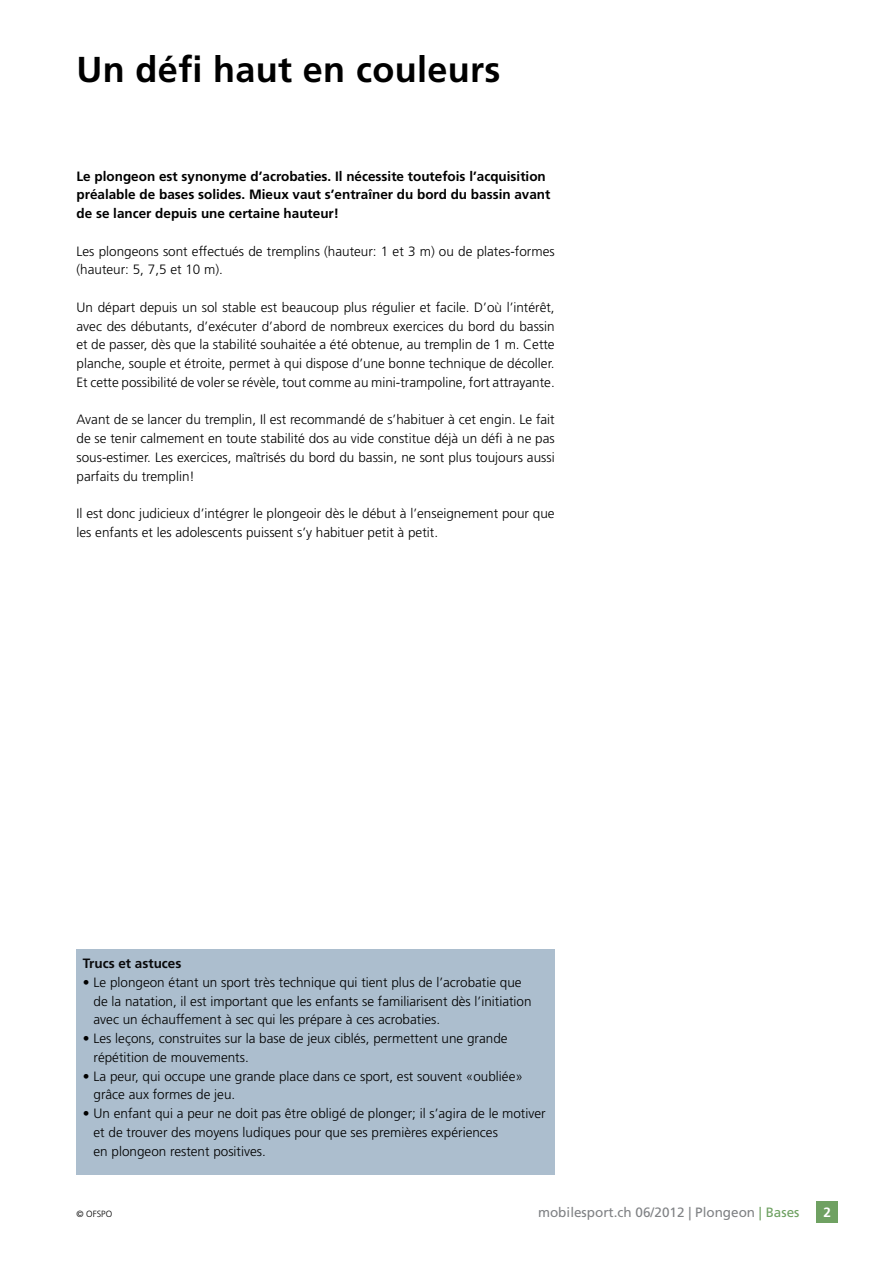
<style>
.page{position:relative;width:893px;height:1263px;background:#fff}
.page>*{position:absolute;margin:0;border:0;box-sizing:border-box;transform-origin:0 0}
._1_Haupttitel{font:700 36px "Frutiger LT";letter-spacing:.01em;color:#000}
.Gundtext_f{font:300 13.5px/18.8px "Frutiger LT";color:#000}
.Grundtext_f_Aufzählu{font:300 13.5px/18.8px "Frutiger LT";color:#000}
.Lead{font:700 13.5px/18.8px "Frutiger LT";color:#000}
.t1{font:13.5px "Frutiger LT";color:#808285}
.Grundtext_d_Aufzählu{font:700 13.5px "Frutiger LT";color:#0a0a0b}
.t2{font:700 13.5px "Frutiger LT";color:#fff}
.Legende{font:300 9px "Frutiger LT";color:#000}
.s1{font-weight:700}
.s2{color:#6fa162}
</style>
<div class="page">
<div style="left:816px;top:1201px;width:22px;height:21px;background:#6fa162"></div>
<div style="left:77px;top:949px;width:478px;height:225px;background:#acbece"></div>
<p class="_1_Haupttitel" style="left:77px;top:49px;width:425px">Un défi haut en couleurs</p>
<p class="Lead" style="left:77px;top:167px;width:475px">Le plongeon est synonyme d’acrobaties. Il nécessite toutefois l’acquisition préalable de bases solides. Mieux vaut s’entraîner du bord du bassin avant de se lancer depuis une certaine hauteur!</p>
<p class="Gundtext_f" style="left:77px;top:242px;width:480px">Les plongeons sont effectués de tremplins (hauteur: 1 et 3 m) ou de plates-formes (hauteur: 5, 7,5 et 10 m).</p>
<p class="Gundtext_f" style="left:77px;top:298px;width:480px;text-align:justify">Un départ depuis un sol stable est beaucoup plus régulier et facile. D’où l’intérêt, avec des débutants, d’exécuter d’abord de nombreux exercices du bord du bassin et de passer, dès que la stabilité souhaitée a été obtenue, au tremplin de 1 m. Cette planche, souple et étroite, permet à qui dispose d’une bonne technique de décoller.<br>Et cette possibilité de voler se révèle, tout comme au mini-trampoline, fort attrayante.</p>
<p class="Gundtext_f" style="left:77px;top:410px;width:480px;text-align:justify">Avant de se lancer du tremplin, Il est recommandé de s’habituer à cet engin. Le fait de se tenir calmement en toute stabilité dos au vide constitue déjà un défi à ne pas sous-estimer. Les exercices, maîtrisés du bord du bassin, ne sont plus toujours aussi parfaits du tremplin!</p>
<p class="Gundtext_f" style="left:77px;top:504px;width:480px">Il est donc judicieux d’intégrer le plongeoir dès le début à l’enseignement pour que les enfants et les adolescents puissent s’y habituer petit à petit.</p>
<p class="Grundtext_d_Aufzählu" style="left:83px;top:955px;width:100px">Trucs et astuces</p>
<p class="Grundtext_f_Aufzählu" style="left:94px;top:973px;width:440px;text-indent:-11px"><span class="s1">•</span> Le plongeon étant un sport très technique qui tient plus de l’acrobatie que de la natation, il est important que les enfants se familiarisent dès l’initiation avec un échauffement à sec qui les prépare à ces acrobaties.</p>
<p class="Grundtext_f_Aufzählu" style="left:94px;top:1029px;width:416px;text-indent:-11px">• Les leçons, construites sur la base de jeux ciblés, permettent une grande répétition de mouvements.</p>
<p class="Grundtext_f_Aufzählu" style="left:94px;top:1067px;width:431px;text-indent:-11px">• La peur, qui occupe une grande place dans ce sport, est souvent «oubliée» grâce aux formes de jeu.</p>
<p class="Grundtext_f_Aufzählu" style="left:94px;top:1104px;width:454px;text-indent:-11px">• Un enfant qui a peur ne doit pas être obligé de plonger; il s’agira de le motiver et de trouver des moyens ludiques pour que ses premières expériences<br>en plongeon restent positives.</p>
<p class="Legende" style="left:77px;top:1209px;width:37px">© OFSPO</p>
<p class="t1" style="left:538px;top:1204px;width:263px">mobilesport.ch 06/2012 | Plongeon <span class="s2">| Bases</span></p>
<p class="t2" style="left:823px;top:1204px;width:9px">2</p>
</div>
